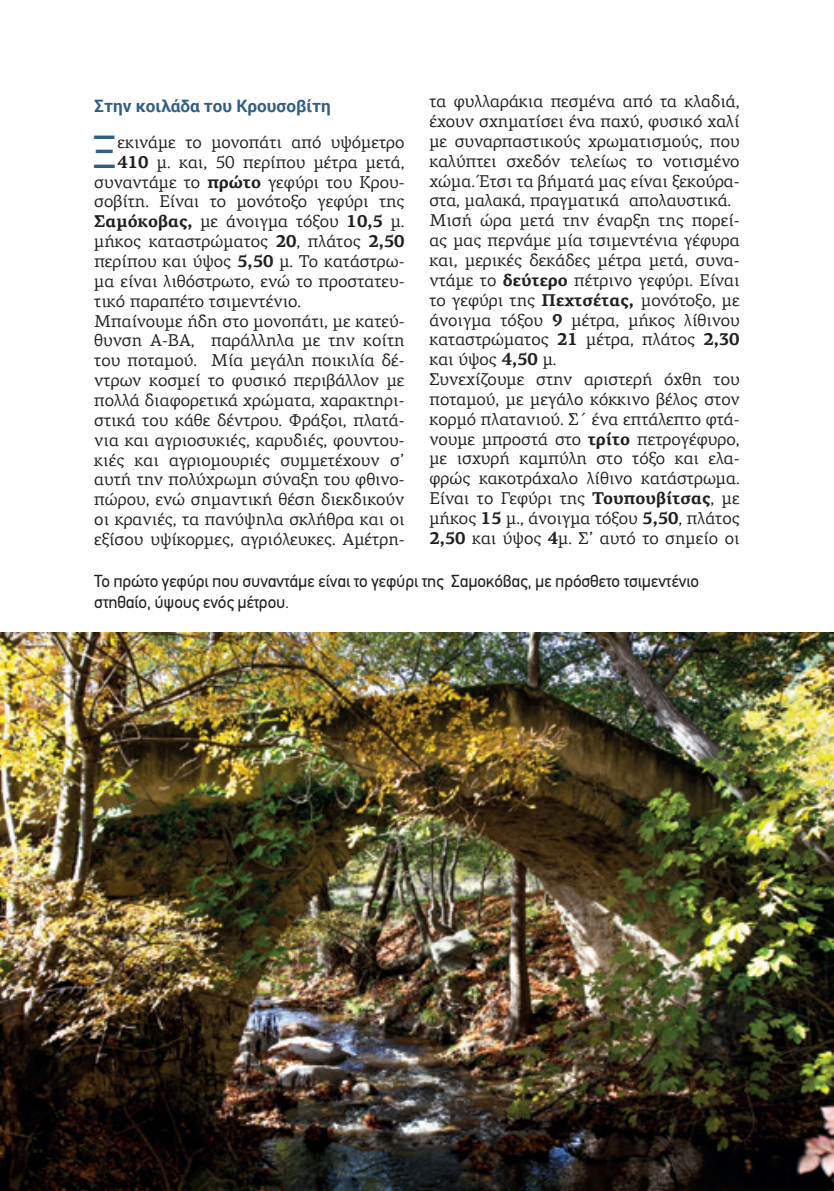
<style>
.page{position:relative;width:834px;height:1191px;background:#fff}
.page>*{position:absolute;margin:0;border:0;box-sizing:border-box;transform-origin:0 0}
.t1{font:45.15px "Roboto";color:#315f83}
.t2{font:17.5px/21px "PF Din Text";letter-spacing:-.01em;color:#231f20}
.t3{font:17.15px/19.8px "PF Agora Serif Pro";color:#231f20}
.t4{font:700 17.15px "Roboto";color:#315f83}
.s1{font-weight:700}
</style>
<div class="page">
<img style="left:0;top:632px;width:833px;height:559px">
<p class="t3" style="left:429px;top:91px;width:312px">τα φυλλαράκια πεσμένα από τα κλαδιά, έχουν σχηματίσει ένα παχύ, φυσικό χαλί με συναρπαστικούς χρωματισμούς, που καλύπτει σχεδόν τελείως το νοτισμένο χώμα. Έτσι τα βήματά μας είναι ξεκούρα&shy;στα, μαλακά, πραγματικά απολαυστικά.<br>Μισή ώρα μετά την έναρξη της πορεί&shy;ας μας περνάμε μία τσιμεντένια γέφυρα και, μερικές δεκάδες μέτρα μετά, συνα&shy;ντάμε το <span class="s1">δεύτερο</span> πέτρινο γεφύρι. Είναι το γεφύρι της <span class="s1">Πεχτσέτας,</span> μονότοξο, με άνοιγμα τόξου <span class="s1">9</span> μέτρα, μήκος λίθινου καταστρώματος <span class="s1">21</span> μέτρα, πλάτος <span class="s1">2,30 </span>και ύψος <span class="s1">4,50</span> μ.<br>Συνεχίζουμε στην αριστερή όχθη του ποταμού, με μεγάλο κόκκινο βέλος στον κορμό πλατανιού. Σ΄ ένα επτάλεπτο φτά&shy;νουμε μπροστά στο <span class="s1">τρίτο</span> πετρογέφυρο, με ισχυρή καμπύλη στο τόξο και ελα&shy;φρώς κακοτράχαλο λίθινο κατάστρωμα.<br>Είναι το Γεφύρι της <span class="s1">Τουπουβίτσας</span>, με μήκος <span class="s1">15</span> μ., άνοιγμα τόξου <span class="s1">5,50</span>, πλάτος <span class="s1">2,50</span> και ύψος <span class="s1">4</span>μ. Σ’ αυτό το σημείο οι</p>
<p class="t2" style="left:94px;top:570px;width:606px">Το πρώτο γεφύρι που συναντάμε είναι το γεφύρι της Σαμοκόβας, με πρόσθετο τσιμεντένιο στηθαίο, ύψους ενός μέτρου.</p>
<p class="t4" style="left:94px;top:94px;width:238px">Στην κοιλάδα του Κρουσοβίτη</p>
<h1 class="t1" style="left:92px;top:120px;width:27px">Ξ</h1>
<p class="t3" style="left:117px;top:132px;width:288px">εκινάμε το μονοπάτι από υψόμετρο</p>
<p class="t3" style="left:117px;top:152px;width:288px"><span class="s1">410</span> μ. και, 50 περίπου μέτρα μετά,</p>
<p class="t3" style="left:94px;top:172px;width:312px">συναντάμε το <span class="s1">πρώτο</span> γεφύρι του Κρου-</p>
<p class="t3" style="left:94px;top:192px;width:312px">σοβίτη. Είναι το μονότοξο γεφύρι της</p>
<p class="t3" style="left:94px;top:212px;width:312px"><span class="s1">Σαμόκοβας,</span> με άνοιγμα τόξου <span class="s1">10,5</span> μ.</p>
<p class="t3" style="left:94px;top:231px;width:312px">μήκος καταστρώματος <span class="s1">20</span>, πλάτος <span class="s1">2,50</span></p>
<p class="t3" style="left:94px;top:251px;width:312px">περίπου και ύψος <span class="s1">5,50</span> μ. Το κατάστρω-</p>
<p class="t3" style="left:94px;top:271px;width:312px">μα είναι λιθόστρωτο, ενώ το προστατευ-</p>
<p class="t3" style="left:94px;top:291px;width:208px">τικό παραπέτο τσιμεντένιο.</p>
<p class="t3" style="left:94px;top:311px;width:312px">Μπαίνουμε ήδη στο μονοπάτι, με κατεύ-</p>
<p class="t3" style="left:94px;top:331px;width:312px">θυνση Α-ΒΑ, παράλληλα με την κοίτη</p>
<p class="t3" style="left:94px;top:350px;width:312px">του ποταμού. Μία μεγάλη ποικιλία δέ-</p>
<p class="t3" style="left:94px;top:370px;width:312px">ντρων κοσμεί το φυσικό περιβάλλον με</p>
<p class="t3" style="left:94px;top:390px;width:312px">πολλά διαφορετικά χρώματα, χαρακτηρι-</p>
<p class="t3" style="left:94px;top:410px;width:312px">στικά του κάθε δέντρου. Φράξοι, πλατά-</p>
<p class="t3" style="left:94px;top:430px;width:312px">νια και αγριοσυκιές, καρυδιές, φουντου-</p>
<p class="t3" style="left:94px;top:450px;width:312px">κιές και αγριομουριές συμμετέχουν σ’</p>
<p class="t3" style="left:94px;top:470px;width:312px">αυτή την πολύχρωμη σύναξη του φθινο-</p>
<p class="t3" style="left:94px;top:489px;width:312px">πώρου, ενώ σημαντική θέση διεκδικούν</p>
<p class="t3" style="left:94px;top:509px;width:312px">οι κρανιές, τα πανύψηλα σκλήθρα και οι</p>
<p class="t3" style="left:94px;top:529px;width:312px">εξίσου υψίκορμες, αγριόλευκες. Αμέτρη-</p>
</div>
